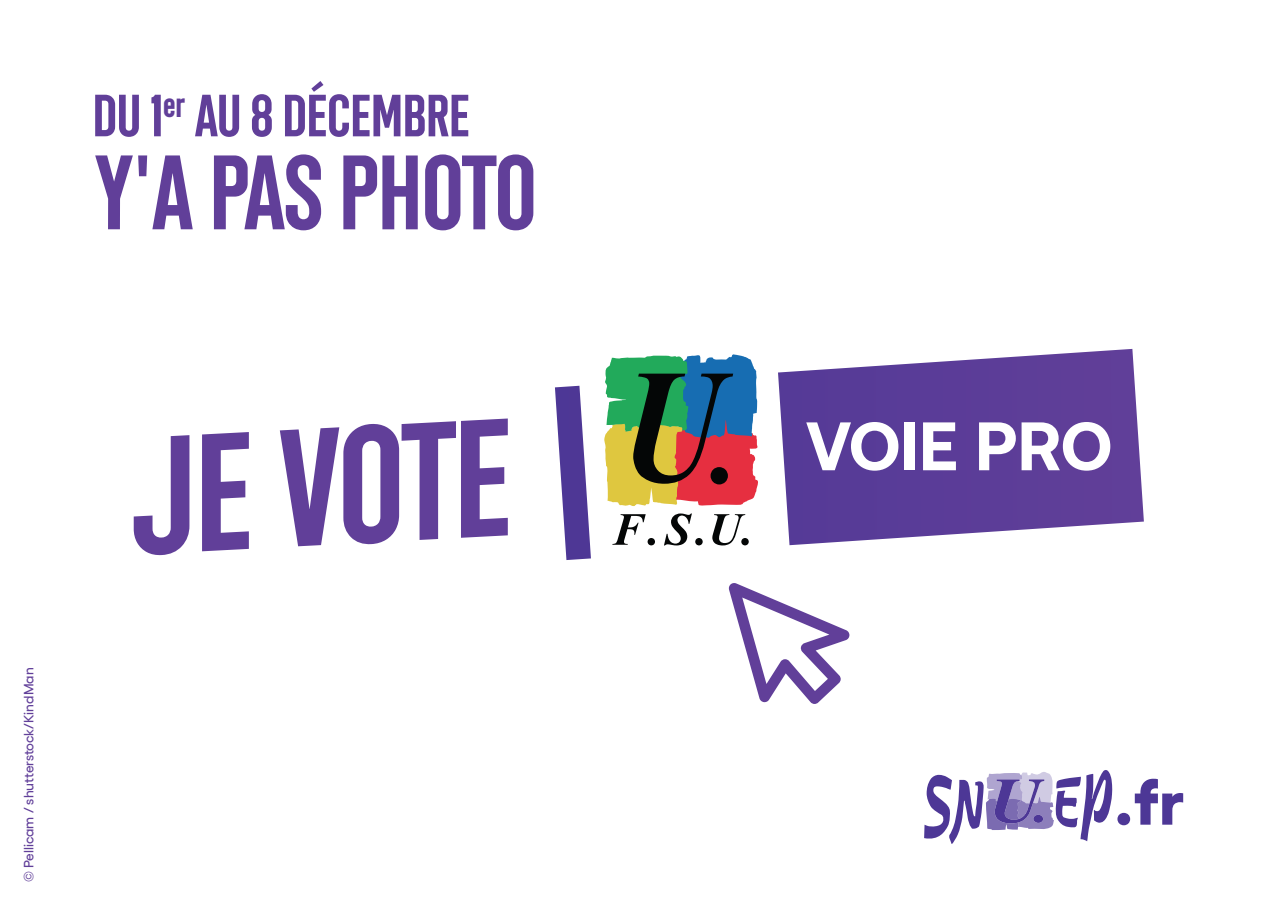
<style>
.page{position:relative;width:1276px;height:910px;background:#fff}
.page>*{position:absolute;margin:0;border:0;box-sizing:border-box;transform-origin:0 0}
.t1{font:700 166.5px "Chairdrobe";color:#613f99}
.t2{font:700 105.3px "Chairdrobe";letter-spacing:-.025em;color:#613f99}
.t3{font:700 59.4px "Chairdrobe";color:#613f99}
.t4{font:500 13.5px "Gellix";color:#613f99}
</style>
<div class="page">
<svg style="left:924px;top:770px;width:259px;height:74px"></svg>
<svg style="left:555px;top:349px;width:589px;height:211px"></svg>
<svg style="left:576px;top:349px;width:215px;height:211px"></svg>
<svg style="left:612px;top:514px;width:43px;height:31px"></svg>
<svg style="left:664px;top:513px;width:38px;height:32px"></svg>
<svg style="left:712px;top:514px;width:37px;height:31px"></svg>
<svg style="left:604px;top:354px;width:154px;height:153px"></svg>
<svg style="left:806px;top:422px;width:92px;height:49px"></svg>
<div style="left:904px;top:422px;width:11px;height:48px;background:#fff"></div>
<svg style="left:923px;top:422px;width:33px;height:48px"></svg>
<svg style="left:979px;top:422px;width:131px;height:49px"></svg>
<svg style="left:728px;top:583px;width:121px;height:121px"></svg>
<h3 class="t3" style="left:93px;top:79px;width:378px">DU 1<sup>er</sup> AU 8 DÉCEMBRE</h3>
<h2 class="t2" style="left:94px;top:129px;width:444px">Y'A PAS PHOTO</h2>
<p class="t4" style="left:18px;top:882px;width:216px;rotate:-90deg">© Pellicam / shutterstock/KindMan</p>
<h1 class="t1" style="left:124px;top:396px;width:382px;rotate:-3deg">JE VOTE</h1>
</div>
